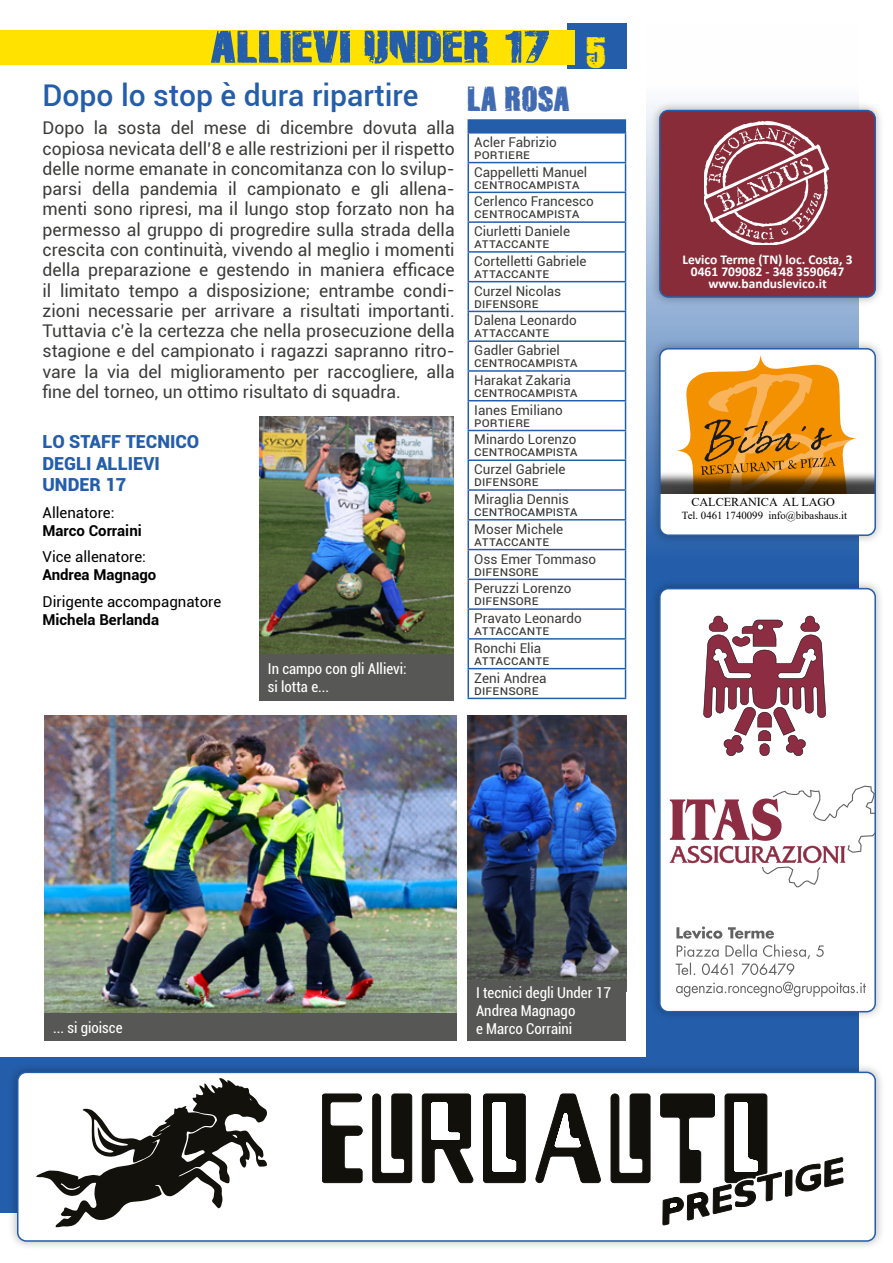
<style>
.page{position:relative;width:893px;height:1263px;background:#fff}
.page>*{position:absolute;margin:0;border:0;box-sizing:border-box;transform-origin:0 0}
.t1{font:45px "Disintegration";color:#245eaa;scale:1.2 1}
.t2{font:42.3px "Disintegration";color:#ffe200}
.t3{font:34.5px "Disintegration";color:#406bb2}
.t4{font:500 30px "Roboto";color:#245eaa}
.t5{font:900 18px/21.6px "Roboto";color:#245eaa}
.t6{font:17.55px/20.2px "Roboto";color:#3c3c3b;text-align:justify}
.t7{font:condensed 15px/18px "Roboto";color:#fff}
.t8{font:15px "Roboto";color:#000}
.t9{font:700 15px "Roboto";color:#000}
.t10{font:13.5px/17.7px "Roboto";color:#3c3c3b}
.t11{font:700 13.5px/12px "Calibri";color:#fff;text-align:center}
.t12{font:12.15px "Times New Roman";color:#000}
.t13{font:10.8px "Times New Roman";color:#000}
</style>
<div class="page">
<div style="left:567px;top:23px;width:59px;height:45px;background:#245eaa"></div>
<div style="left:0;top:1057px;width:859px;height:156px;background:#245eaa"></div>
<svg style="left:646px;top:102px;width:213px;height:955px;fill:#245eaa"></svg>
<div style="left:0;top:31px;width:574px;height:34px;background:#ffe200"></div>
<div style="left:650px;top:339px;width:235px;height:206px;background:#000;opacity:.3"></div>
<div style="left:660px;top:349px;width:215px;height:186px;background:#fff;border-radius:9px"></div>
<svg style="left:677px;top:355px;width:180px;height:116px"></svg>
<div style="left:660px;top:471px;width:215px;height:54px;background:#000;opacity:.75"></div>
<div style="left:660px;top:494px;width:215px;height:38px;background:#fff"></div>
<div style="left:659px;top:348px;width:217px;height:188px;border:2px solid #245eaa;border-radius:9px"></div>
<div style="left:650px;top:579px;width:235px;height:442px;background:#000;opacity:.3"></div>
<div style="left:660px;top:589px;width:215px;height:423px;background:#fff;border-radius:9px"></div>
<svg style="left:676px;top:982px;width:190px;height:15px"></svg>
<svg style="left:676px;top:926px;width:148px;height:49px"></svg>
<svg style="left:703px;top:616px;width:123px;height:140px"></svg>
<svg style="left:670px;top:786px;width:203px;height:101px"></svg>
<div style="left:659px;top:588px;width:217px;height:424px;border:2px solid #245eaa;border-radius:9px"></div>
<div style="left:8px;top:1062px;width:877px;height:189px;background:#000;opacity:.3"></div>
<div style="left:18px;top:1072px;width:857px;height:169px;background:#fff;border-radius:9px"></div>
<div style="left:17px;top:1071px;width:859px;height:171px;border:2px solid #245eaa;border-radius:9px"></div>
<img style="left:45px;top:716px;width:412px;height:297px">
<div style="left:45px;top:1013px;width:412px;height:27px;background:#575756"></div>
<hr style="left:467px;top:698px;width:159px;height:1px;background:#245eaa">
<hr style="left:467px;top:119px;width:159px;height:1px;background:#245eaa">
<svg style="left:467px;top:120px;width:159px;height:578px"></svg>
<hr style="left:467px;top:132px;width:159px;height:2px;background:#245eaa">
<img style="left:467px;top:716px;width:159px;height:265px">
<img style="left:259px;top:417px;width:195px;height:237px">
<div style="left:467px;top:981px;width:159px;height:59px;background:#575756"></div>
<div style="left:259px;top:654px;width:195px;height:47px;background:#575756"></div>
<svg style="left:322px;top:1094px;width:40px;height:89px"></svg>
<svg style="left:373px;top:1094px;width:39px;height:89px"></svg>
<svg style="left:422px;top:1094px;width:51px;height:89px"></svg>
<svg style="left:483px;top:1094px;width:42px;height:89px"></svg>
<svg style="left:535px;top:1094px;width:66px;height:89px"></svg>
<svg style="left:611px;top:1094px;width:39px;height:89px"></svg>
<svg style="left:660px;top:1094px;width:183px;height:131px"></svg>
<svg style="left:36px;top:1078px;width:231px;height:149px"></svg>
<div style="left:650px;top:100px;width:235px;height:207px;background:#000;opacity:.3"></div>
<div style="left:660px;top:111px;width:215px;height:186px;background:#892c39;border-radius:9px"></div>
<svg style="left:704px;top:121px;width:125px;height:124px"></svg>
<div style="left:659px;top:110px;width:217px;height:188px;border:2px solid #245eaa;border-radius:9px"></div>
<h1 class="t1" style="left:211px;top:18px;width:285px">ALLIEVI UNDER 17</h1>
<h2 class="t2" style="left:586px;top:25px;width:22px">5</h2>
<h3 class="t4" style="left:43px;top:74px;width:377px">Dopo lo stop è dura ripartire</h3>
<p class="t6" style="left:43px;top:117px;width:414px">Dopo la sosta del mese di dicembre dovuta alla copiosa nevicata dell’8 e alle restrizioni per il rispetto delle norme emanate in concomitanza con lo svilup&shy;parsi della pandemia il campionato e gli allena&shy;menti sono ripresi, ma il lungo stop forzato non ha permesso al gruppo di progredire sulla strada della crescita con continuità, vivendo al meglio i momenti della preparazione e gestendo in maniera efficace il limitato tempo a disposizione; entrambe condi&shy;zioni necessarie per arrivare a risultati importanti.<br>Tuttavia c’è la certezza che nella prosecuzione della stagione e del campionato i ragazzi sapranno ritro&shy;vare la via del miglioramento per raccogliere, alla fine del torneo, un ottimo risultato di squadra.</p>
<p class="t5" style="left:43px;top:430px;width:158px">LO STAFF TECNICO<br>DEGLI ALLIEVI<br>UNDER 17</p>
<p class="t8" style="left:43px;top:502px;width:73px">Allenatore:</p>
<p class="t9" style="left:43px;top:520px;width:101px">Marco Corraini</p>
<p class="t8" style="left:43px;top:546px;width:105px">Vice allenatore:</p>
<p class="t9" style="left:43px;top:564px;width:115px">Andrea Magnago</p>
<p class="t8" style="left:43px;top:591px;width:180px">Dirigente accompagnatore</p>
<p class="t9" style="left:43px;top:609px;width:118px">Michela Berlanda</p>
<p class="t7" style="left:268px;top:659px;width:140px">In campo con gli Allievi: si lotta e...</p>
<h3 class="t3" style="left:467px;top:77px;width:104px">LA ROSA</h3>
<p class="t10" style="left:474px;top:135px;width:84px;line-height:12px">Acler Fabrizio<br>PORT</p>
<p class="t10" style="left:474px;top:145px;width:115px;text-indent:30px">IERE<br>Cappelletti Manuel</p>
<p class="t10" style="left:474px;top:174px;width:9px">CENTROCAMP</p>
<p class="t10" style="left:474px;top:174px;width:121px;text-indent:80px">ISTA<br>Cerlenco Francesco</p>
<p class="t10" style="left:474px;top:204px;width:9px">CENTROCAMP</p>
<p class="t10" style="left:474px;top:204px;width:99px;text-align:right">ISTA<br>Ciurletti Daniele</p>
<p class="t10" style="left:474px;top:234px;width:114px">ATTACCANTE<br>Cortelletti Gabriele</p>
<p class="t10" style="left:474px;top:264px;width:88px">ATTACCANTE<br>Curzel Nicolas</p>
<p class="t10" style="left:474px;top:293px;width:104px">difensore<br>Dalena Leonardo</p>
<p class="t10" style="left:474px;top:323px;width:87px">ATTACCANTE<br>Gadler Gabriel</p>
<p class="t10" style="left:474px;top:353px;width:98px">centrocampISTA<br>Harakat Zakaria</p>
<p class="t10" style="left:474px;top:383px;width:97px">centrocampISTA<br>Ianes Emiliano</p>
<p class="t10" style="left:474px;top:413px;width:9px">PORT</p>
<p class="t10" style="left:474px;top:413px;width:104px;text-indent:30px">IERE<br>Minardo Lorenzo</p>
<p class="t10" style="left:474px;top:442px;width:97px">centrocampISTA<br>Curzel Gabriele</p>
<p class="t10" style="left:474px;top:472px;width:96px">difensore<br>Miraglia Dennis</p>
<p class="t10" style="left:474px;top:502px;width:97px">centrocampISTA<br>Moser Michele</p>
<p class="t10" style="left:474px;top:532px;width:123px">ATTACCANTE<br>Oss Emer Tommaso</p>
<p class="t10" style="left:474px;top:561px;width:99px">difensore<br>Peruzzi Lorenzo</p>
<p class="t10" style="left:474px;top:591px;width:109px">difensore<br>Pravato Leonardo</p>
<p class="t10" style="left:474px;top:621px;width:69px">ATTACCANTE<br>Ronchi Elia</p>
<p class="t10" style="left:474px;top:651px;width:74px">ATTACCANTE<br>Zeni Andrea</p>
<p class="t10" style="left:474px;top:680px;width:66px">difensore</p>
<p class="t11" style="left:682px;top:254px;width:172px">Levico Terme (TN) loc. Costa, 3<br>0461 709082 - 348 3590647 www.banduslevico.it</p>
<p class="t12" style="left:691px;top:494px;width:145px">CALCERANICA AL LAGO</p>
<p class="t13" style="left:682px;top:508px;width:167px">Tel. 0461 1740099 info@bibashaus.it</p>
<p class="t7" style="left:53px;top:1018px;width:71px">... si gioisce</p>
<p class="t7" style="left:476px;top:983px;width:137px">I tecnici degli Under 17<br>Andrea Magnago<br>e Marco Corraini</p>
</div>
